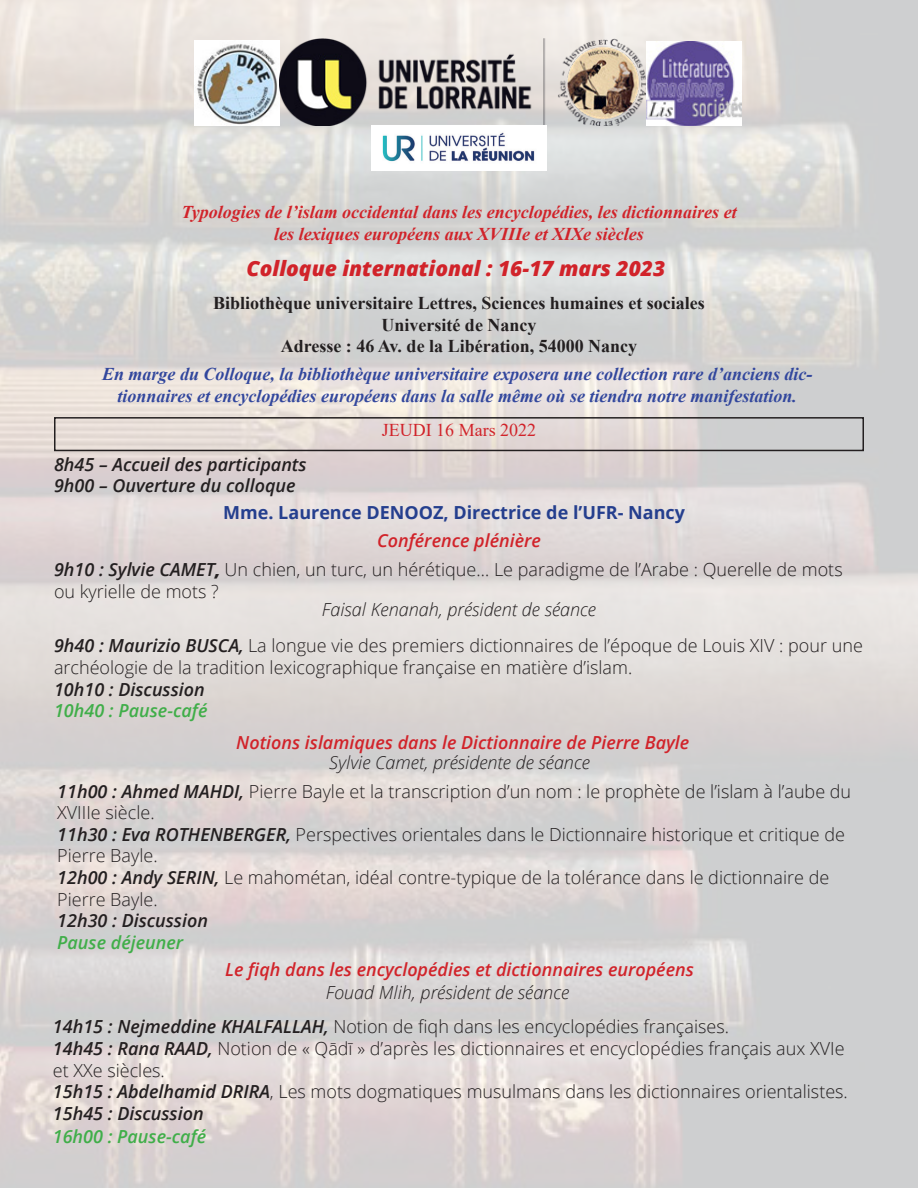
<style>
.page{position:relative;width:918px;height:1188px;background:#fff}
.page>*{position:absolute;margin:0;border:0;box-sizing:border-box;transform-origin:0 0}
.t1{font:italic 800 21px "Open Sans";color:#d1232a}
.t2{font:300 18px/21.6px "Open Sans";color:#231f20}
.t3{font:italic 700 18px/21.6px "Times New Roman";color:#32479d;text-align:center}
.t4{font:italic 600 18px "Open Sans";color:#d1232a}
.t5{font:700 18px "Times New Roman";color:#231f20}
.t6{font:italic 700 18px/21.6px "Times New Roman";color:#d1232a;text-align:center}
.t7{font:italic 600 18px "Open Sans";color:#231f20}
.t8{font:italic 300 18px "Open Sans";color:#231f20}
.t9{font:italic 600 18px "Open Sans";color:#40ae49}
.t10{font:700 18px "Open Sans";color:#253f8e}
.t11{font:18px "Times New Roman";color:#d1232a}
.s1{font-weight:600;font-style:italic}
.s2{font-weight:800;font-style:italic}
</style>
<div class="page">
<img style="left:0;top:0;width:918px;height:1188px">
<img style="left:194px;top:41px;width:85px;height:85px">
<img style="left:279px;top:39px;width:367px;height:86px">
<img style="left:646px;top:42px;width:96px;height:83px">
<div style="left:54px;top:417px;width:810px;height:34px;border:2px solid #231f20"></div>
<img style="left:372px;top:126px;width:174px;height:44px">
<p class="t6" style="left:181px;top:201px;width:557px">Typologies de l’islam occidental dans les encyclopédies, les dictionnaires et les lexiques européens aux XVIIIe et XIXe siècles</p>
<p class="t1" style="left:247px;top:253px;width:420px">Colloque international : 16-17 mars 2023</p>
<p class="t5" style="left:213px;top:290px;width:493px">Bibliothèque universitaire Lettres, Sciences humaines et sociales</p>
<p class="t5" style="left:382px;top:312px;width:156px">Université de Nancy</p>
<p class="t5" style="left:281px;top:333px;width:358px">Adresse : 46 Av. de la Libération, 54000 Nancy</p>
<p class="t3" style="left:102px;top:363px;width:712px">En marge du Colloque, la bibliothèque universitaire exposera une collection rare d’anciens dic&shy;tionnaires et encyclopédies européens dans la salle même où se tiendra notre manifestation.</p>
<p class="t11" style="left:382px;top:417px;width:156px">JEUDI 16 Mars 2022</p>
<p class="t7" style="left:54px;top:452px;width:254px">8h45 – Accueil des participants</p>
<p class="t7" style="left:54px;top:473px;width:243px">9h00 – Ouverture du colloque</p>
<p class="t10" style="left:223px;top:500px;width:463px">Mme. Laurence DENOOZ, Directrice de l’UFR- Nancy</p>
<p class="t4" style="left:377px;top:528px;width:166px">Conférence plénière</p>
<p class="t2" style="left:54px;top:558px;width:790px"><span class="s1">9h10 : Sylvie CAMET</span><span class="s2">,</span> Un chien, un turc, un hérétique… Le paradigme de l’Arabe : Querelle de mots ou kyrielle de mots ?</p>
<p class="t2" style="left:54px;top:635px;width:810px"><span class="s1">9h40 : Maurizio BUSCA,</span> La longue vie des premiers dictionnaires de l’époque de Louis XIV : pour une archéologie de la tradition lexicographique française en matière d’islam.</p>
<p class="t7" style="left:54px;top:677px;width:152px">10h10 : Discussion</p>
<p class="t9" style="left:54px;top:698px;width:155px">10h40 : Pause-café</p>
<p class="t8" style="left:322px;top:597px;width:276px">Faisal Kenanah, président de séance</p>
<p class="t4" style="left:236px;top:730px;width:455px">Notions islamiques dans le Dictionnaire de Pierre Bayle</p>
<p class="t2" style="left:57px;top:780px;width:795px"><span class="s1">11h00 : Ahmed MAHDI,</span> Pierre Bayle et la transcription d’un nom : le prophète de l’islam à l’aube du<br>XVIIIe siècle.</p>
<p class="t2" style="left:57px;top:823px;width:789px"><span class="s1">11h30 : Eva ROTHENBERGER,</span> Perspectives orientales dans le Dictionnaire historique et critique de<br>Pierre Bayle.</p>
<p class="t2" style="left:57px;top:866px;width:774px"><span class="s1">12h00 : Andy SERIN,</span> Le mahométan, idéal contre-typique de la tolérance dans le dictionnaire de<br>Pierre Bayle.</p>
<p class="t7" style="left:57px;top:908px;width:152px">12h30 : Discussion</p>
<p class="t9" style="left:57px;top:930px;width:128px">Pause déjeuner</p>
<p class="t8" style="left:329px;top:750px;width:262px">Sylvie Camet, présidente de séance</p>
<p class="t4" style="left:225px;top:957px;width:470px">Le fiqh dans les encyclopédies et dictionnaires européens</p>
<p class="t8" style="left:326px;top:980px;width:245px">Fouad Mlih, président de séance</p>
<p class="t2" style="left:53px;top:1016px;width:678px"><span class="s1">14h15 : Nejmeddine KHALFALLAH,</span> Notion de fiqh dans les encyclopédies françaises.</p>
<p class="t2" style="left:53px;top:1037px;width:793px"><span class="s1">14h45 : Rana RAAD,</span> Notion de « Qādī » d’après les dictionnaires et encyclopédies français aux XVIe et XXe siècles.</p>
<p class="t2" style="left:53px;top:1080px;width:797px"><span class="s1">15h15 : Abdelhamid DRIRA</span>, Les mots dogmatiques musulmans dans les dictionnaires orientalistes.</p>
<p class="t7" style="left:53px;top:1101px;width:152px">15h45 : Discussion</p>
<p class="t9" style="left:53px;top:1124px;width:155px">16h00 : Pause-café</p>
</div>
